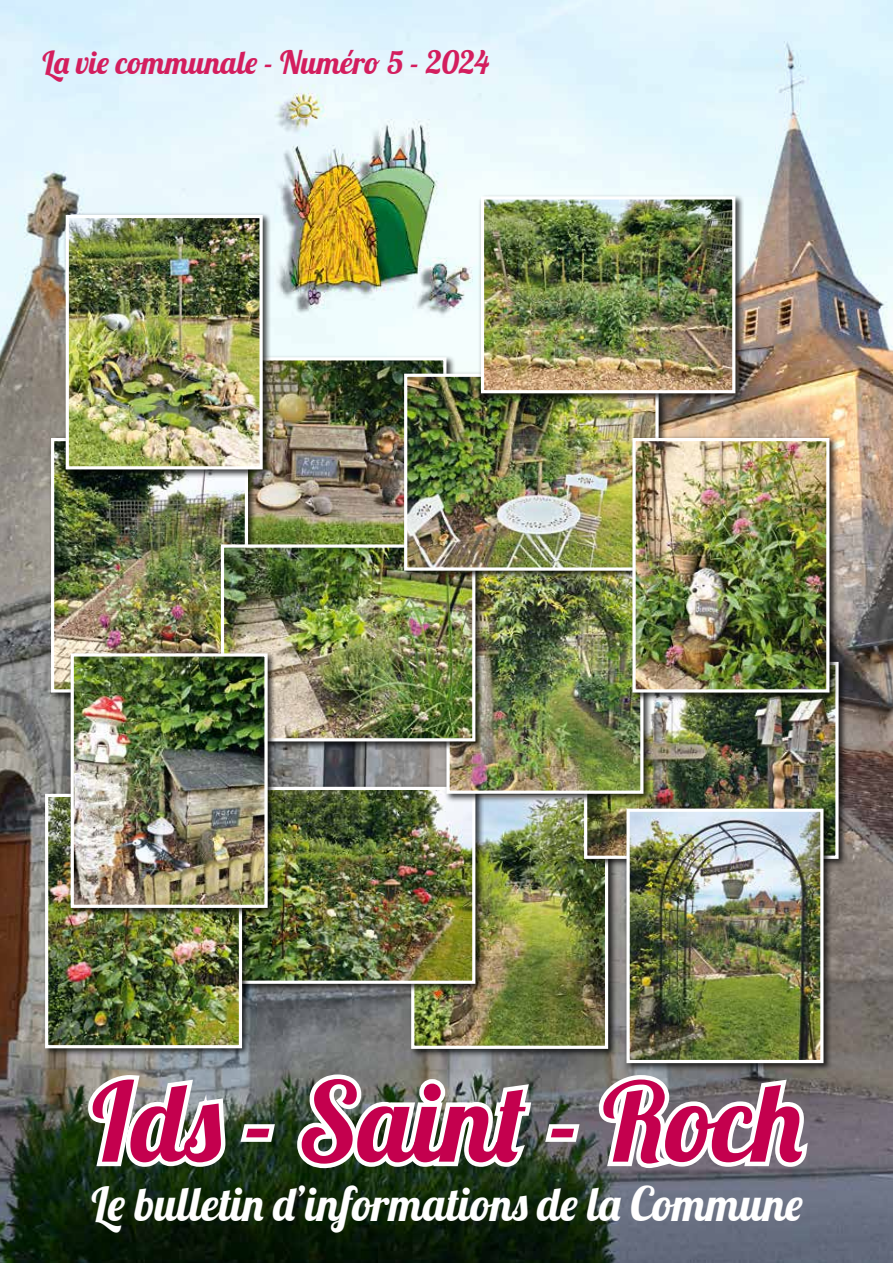
<style>
.page{position:relative;width:893px;height:1263px;background:#fff}
.page>*{position:absolute;margin:0;border:0;box-sizing:border-box;transform-origin:0 0}
.t1{font:109.5px "Lobster";color:#c4004e}
.t2{font:46.5px "Lobster";color:#fff}
.t3{font:31.5px "Lobster";color:#d31e5e}
</style>
<div class="page">
<img style="left:0;top:0;width:893px;height:1263px">
<svg style="left:82px;top:1068px;width:198px;height:132px"></svg>
<svg style="left:290px;top:1068px;width:295px;height:135px"></svg>
<svg style="left:592px;top:1068px;width:221px;height:106px"></svg>
<img style="left:257px;top:361px;width:185px;height:181px">
<div style="left:49px;top:436px;width:208px;height:265px;background:#000;opacity:.75"></div>
<img style="left:55px;top:442px;width:189px;height:246px">
<div style="left:51px;top:438px;width:197px;height:254px;border:3px solid #fff"></div>
<div style="left:63px;top:213px;width:208px;height:265px;background:#000;opacity:.75"></div>
<img style="left:70px;top:219px;width:189px;height:246px">
<div style="left:66px;top:215px;width:197px;height:254px;border:3px solid #fff"></div>
<div style="left:409px;top:792px;width:208px;height:266px;background:#000;opacity:.75"></div>
<img style="left:415px;top:803px;width:189px;height:242px">
<div style="left:411px;top:794px;width:197px;height:255px;border:3px solid #fff"></div>
<div style="left:219px;top:784px;width:265px;height:208px;background:#000;opacity:.75"></div>
<img style="left:251px;top:791px;width:220px;height:189px">
<div style="left:221px;top:787px;width:254px;height:197px;border:3px solid #fff"></div>
<div style="left:582px;top:659px;width:265px;height:208px;background:#000;opacity:.75"></div>
<img style="left:588px;top:701px;width:247px;height:154px">
<div style="left:584px;top:662px;width:255px;height:197px;border:3px solid #fff"></div>
<div style="left:43px;top:791px;width:208px;height:266px;background:#000;opacity:.75"></div>
<img style="left:49px;top:798px;width:189px;height:246px">
<div style="left:45px;top:794px;width:197px;height:254px;border:3px solid #fff"></div>
<div style="left:444px;top:537px;width:208px;height:266px;background:#000;opacity:.75"></div>
<img style="left:450px;top:579px;width:189px;height:211px">
<div style="left:446px;top:539px;width:197px;height:255px;border:3px solid #fff"></div>
<div style="left:219px;top:542px;width:265px;height:208px;background:#000;opacity:.75"></div>
<img style="left:225px;top:548px;width:246px;height:189px">
<div style="left:221px;top:544px;width:254px;height:197px;border:3px solid #fff"></div>
<div style="left:402px;top:371px;width:265px;height:208px;background:#000;opacity:.75"></div>
<img style="left:408px;top:378px;width:247px;height:189px">
<div style="left:404px;top:374px;width:255px;height:197px;border:3px solid #fff"></div>
<div style="left:630px;top:436px;width:208px;height:265px;background:#000;opacity:.75"></div>
<img style="left:636px;top:442px;width:189px;height:246px">
<div style="left:632px;top:438px;width:197px;height:254px;border:3px solid #fff"></div>
<div style="left:68px;top:651px;width:208px;height:266px;background:#000;opacity:.75"></div>
<img style="left:75px;top:657px;width:189px;height:247px">
<div style="left:71px;top:653px;width:197px;height:255px;border:3px solid #fff"></div>
<div style="left:624px;top:806px;width:208px;height:266px;background:#000;opacity:.75"></div>
<img style="left:630px;top:812px;width:189px;height:247px">
<div style="left:626px;top:808px;width:197px;height:255px;border:3px solid #fff"></div>
<div style="left:479px;top:194px;width:265px;height:208px;background:#000;opacity:.75"></div>
<img style="left:485px;top:200px;width:246px;height:189px">
<div style="left:481px;top:196px;width:254px;height:197px;border:3px solid #fff"></div>
<p class="t3" style="left:43px;top:43px;width:448px">La vie communale - Numéro 5 - 2024</p>
<h1 class="t1" style="left:92px;top:1052px;width:712px">Ids - Saint - Roch</h1>
<p class="t2" style="left:91px;top:1175px;width:713px">Le bulletin d’informations de la Commune</p>
</div>
